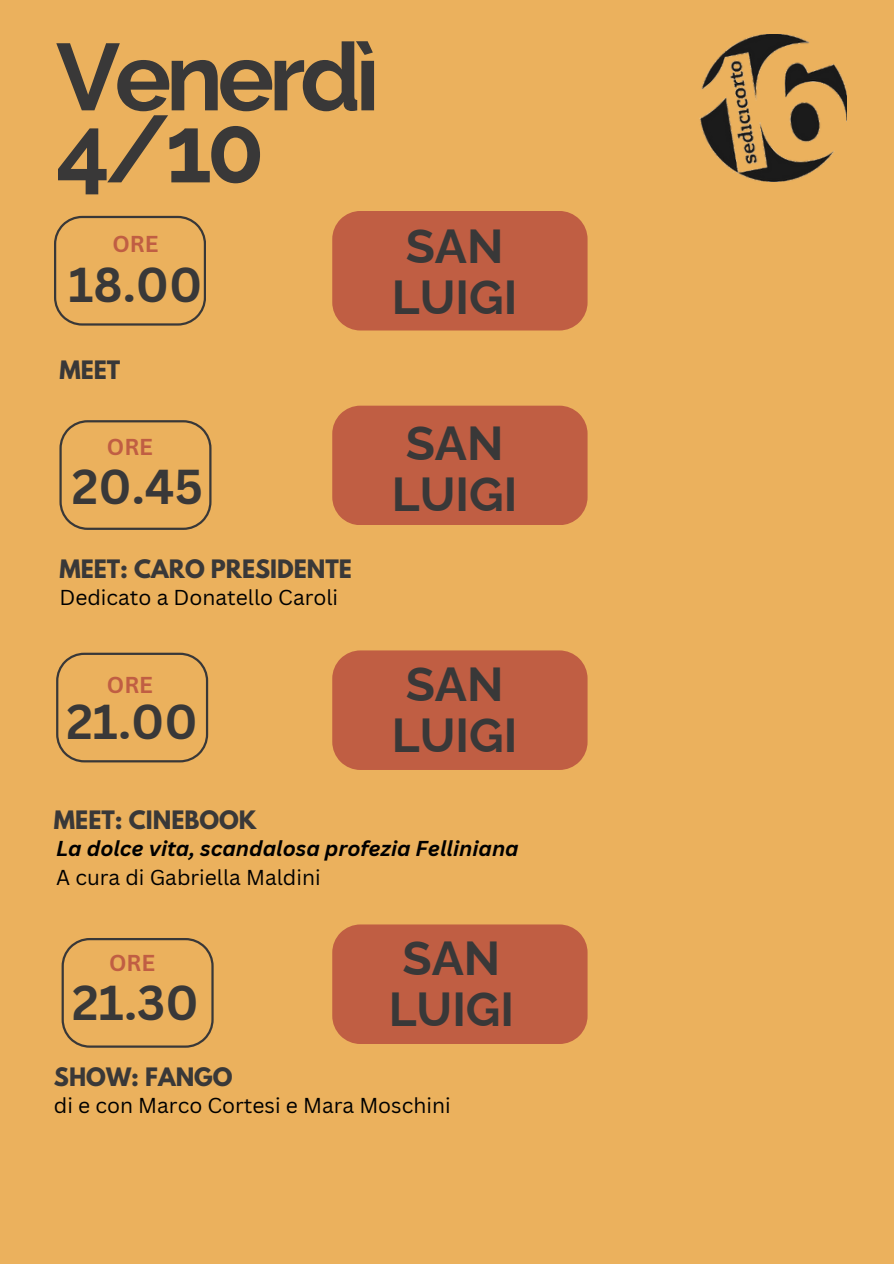
<style>
.page{position:relative;width:894px;height:1264px;background:#fff}
.page>*{position:absolute;margin:0;border:0;box-sizing:border-box;transform-origin:0 0}
.t1{font:700 94.5px/72px "Raleway";letter-spacing:-.055em;color:#393838}
.t2{font:700 47.7px/50.7px "Raleway";color:#393838}
.t3{font:700 47.7px "Canva Sans";color:#393838}
.t4{font:700 22.5px "League Spartan";color:#393838}
.t5{font:700 22.35px "Canva Sans";color:#c05e43}
.t6{font:21px "Canva Sans";color:#000}
.t7{font:italic 700 21px "Canva Sans";color:#000}
</style>
<div class="page">
<div style="left:0;top:0;width:893px;height:1263px;background:#ebb15d"></div>
<svg style="left:54px;top:216px;width:152px;height:109px"></svg>
<div style="left:332px;top:211px;width:255px;height:119px;background:#c05e43"></div>
<svg style="left:56px;top:652px;width:152px;height:110px"></svg>
<div style="left:332px;top:650px;width:255px;height:120px;background:#c05e43"></div>
<div style="left:332px;top:405px;width:255px;height:120px;background:#c05e43"></div>
<svg style="left:59px;top:420px;width:152px;height:110px"></svg>
<svg style="left:62px;top:938px;width:151px;height:109px"></svg>
<div style="left:332px;top:924px;width:255px;height:119px;background:#c05e43"></div>
<img style="left:699px;top:34px;width:147px;height:148px">
<h2 class="t1" style="left:56px;top:41px;width:325px">Venerdì<br>4/10</h2>
<h2 class="t5" style="left:112px;top:228px;width:48px">ORE</h2>
<h3 class="t3" style="left:68px;top:250px;width:135px">18.00</h3>
<h1 class="t4" style="left:59px;top:358px;width:62px">MEET</h1>
<h3 class="t5" style="left:107px;top:431px;width:48px">ORE</h3>
<p class="t3" style="left:72px;top:453px;width:133px">20.45</p>
<h2 class="t4" style="left:59px;top:558px;width:294px">MEET: CARO PRESIDENTE</h2>
<h2 class="t6" style="left:59px;top:583px;width:280px">Dedicato a Donatello Caroli</h2>
<h3 class="t2" style="left:391px;top:221px;width:127px">SAN<br>LUIGI</h3>
<h2 class="t2" style="left:391px;top:418px;width:127px">SAN<br>LUIGI</h2>
<h3 class="t5" style="left:107px;top:669px;width:48px">ORE</h3>
<h3 class="t3" style="left:66px;top:687px;width:133px">21.00</h3>
<h2 class="t2" style="left:391px;top:659px;width:127px">SAN<br>LUIGI</h2>
<h3 class="t4" style="left:54px;top:809px;width:204px">MEET: CINEBOOK</h3>
<p class="t7" style="left:56px;top:833px;width:464px">La dolce vita, scandalosa profezia Felliniana</p>
<p class="t6" style="left:56px;top:862px;width:266px">A cura di Gabriella Maldini</p>
<h3 class="t5" style="left:109px;top:947px;width:48px">ORE</h3>
<h2 class="t3" style="left:72px;top:969px;width:128px">21.30</h2>
<h2 class="t2" style="left:388px;top:932px;width:127px">SAN<br>LUIGI</h2>
<h3 class="t4" style="left:54px;top:1065px;width:180px">SHOW: FANGO</h3>
<p class="t6" style="left:54px;top:1090px;width:398px">di e con Marco Cortesi e Mara Moschini</p>
</div>
